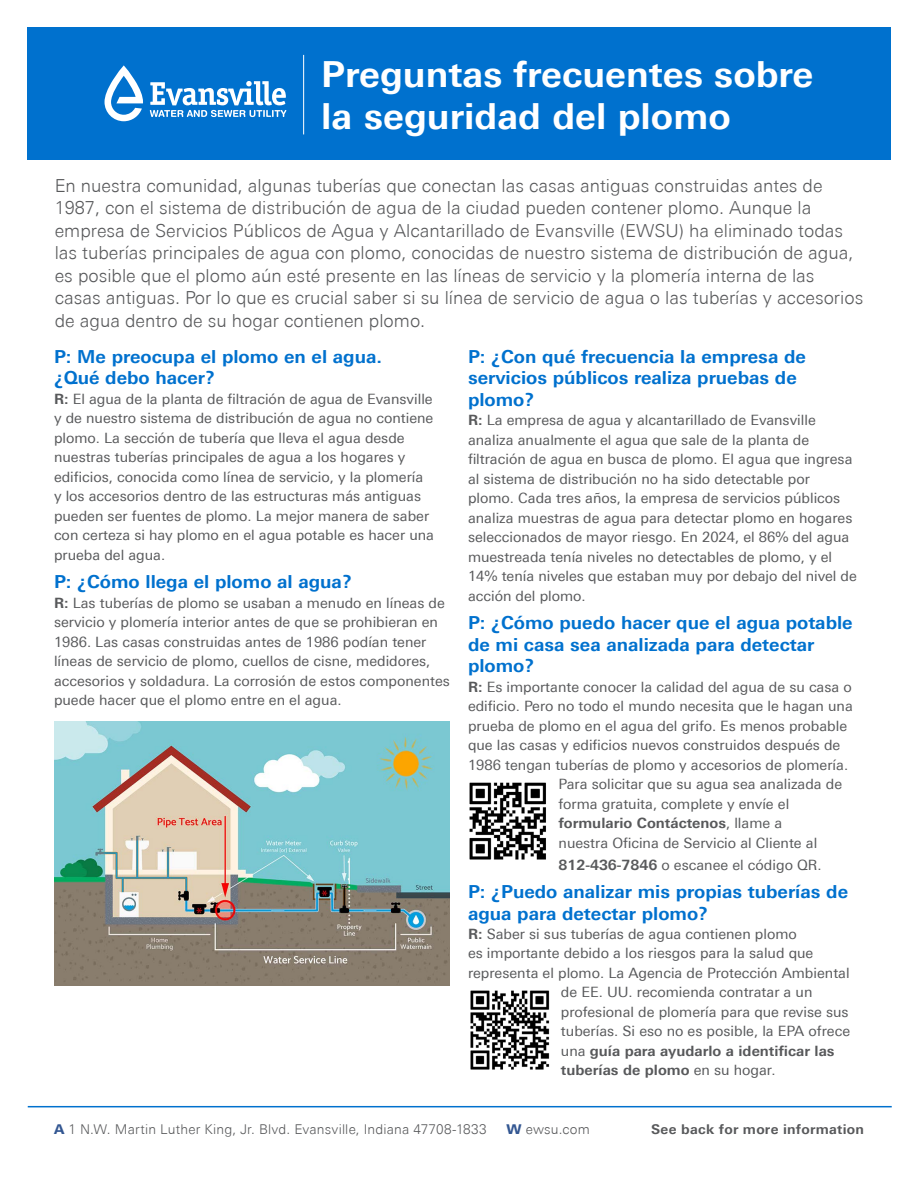
<style>
.page{position:relative;width:918px;height:1188px;background:#fff}
.page>*{position:absolute;margin:0;border:0;box-sizing:border-box;transform-origin:0 0}
.t1{font:700 36px/42px "Univers Next Pro";color:#fff}
.t2{font:300 18px/22.5px "Univers Next Pro";color:#58595b}
.t3{font:700 18px/21.6px "Univers Next Pro";color:#0071ce}
.t4{font:14.25px/19.5px "Univers Next Pro";color:#58595b}
.t5{font:700 14.25px "Univers Next Pro";color:#58595b}
.t6{font:300 13.5px "Univers Next Pro";letter-spacing:.01em;color:#58595b}
.t7{font:700 13.5px "Univers Next Pro";letter-spacing:.02em;color:#58595b}
.s1{font-weight:700}
.s2{font-weight:400}
.s3{font-weight:800;color:#335792}
</style>
<div class="page">
<div style="left:27px;top:27px;width:864px;height:133px;background:#0071ce"></div>
<hr style="left:28px;top:1106px;width:864px;height:1px;background:#0071ce">
<img style="left:54px;top:722px;width:396px;height:264px">
<hr style="left:303px;top:55px;width:1px;height:79px;background:#fff">
<svg style="left:105px;top:65px;width:38px;height:56px"></svg>
<svg style="left:150px;top:81px;width:136px;height:36px"></svg>
<img style="left:469px;top:782px;width:77px;height:78px">
<img style="left:470px;top:990px;width:80px;height:80px">
<h1 class="t1" style="left:321px;top:53px;width:494px">Preguntas frecuentes sobre la seguridad del plomo</h1>
<p class="t2" style="left:55px;top:174px;width:810px">En nuestra comunidad, algunas tuberías que conectan las casas antiguas construidas antes de 1987, con el sistema de distribución de agua de la ciudad pueden contener plomo. Aunque la empresa de Servicios Públicos de Agua y Alcantarillado de Evansville (EWSU) ha eliminado todas las tuberías principales de agua con plomo, conocidas de nuestro sistema de distribución de agua, es posible que el plomo aún esté presente en las líneas de servicio y la plomería interna de las casas antiguas. Por lo que es crucial saber si su línea de servicio de agua o las tuberías y accesorios de agua dentro de su hogar contienen plomo.</p>
<p class="t3" style="left:54px;top:345px;width:330px">P: Me preocupa el plomo en el agua. ¿Qué debo hacer?</p>
<p class="t4" style="left:54px;top:389px;width:382px"><span class="s1">R:</span> El agua de la planta de filtración de agua de Evansville y de nuestro sistema de distribución de agua no contiene plomo. La sección de tubería que lleva el agua desde nuestras tuberías principales de agua a los hogares y edificios, conocida como línea de servicio, y la plomería y los accesorios dentro de las estructuras más antiguas pueden ser fuentes de plomo. La mejor manera de saber con certeza si hay plomo en el agua potable es hacer una prueba del agua.</p>
<p class="t3" style="left:54px;top:571px;width:299px">P: ¿Cómo llega el plomo al agua?</p>
<p class="t4" style="left:54px;top:593px;width:398px"><span class="s1">R:</span> Las tuberías de plomo se usaban a menudo en líneas de servicio y plomería interior antes de que se prohibieran en 1986. Las casas construidas antes de 1986 podían tener líneas de servicio de plomo, cuellos de cisne, medidores, accesorios y soldadura. La corrosión de estos componentes puede hacer que el plomo entre en el agua.</p>
<p class="t3" style="left:468px;top:345px;width:339px">P: ¿Con qué frecuencia la empresa de servicios públicos realiza pruebas de plomo?</p>
<p class="t4" style="left:468px;top:411px;width:390px"><span class="s1">R:</span> La empresa de agua y alcantarillado de Evansville analiza anualmente el agua que sale de la planta de filtración de agua en busca de plomo. El agua que ingresa al sistema de distribución no ha sido detectable por plomo. Cada tres años, la empresa de servicios públicos analiza muestras de agua para detectar plomo en hogares seleccionados de mayor riesgo. En 2024, el 86% del agua muestreada tenía niveles no detectables de plomo, y el 14% tenía niveles que estaban muy por debajo del nivel de acción del plomo.</p>
<p class="t3" style="left:468px;top:612px;width:386px">P: ¿Cómo puedo hacer que el agua potable de mi casa sea analizada para detectar plomo?</p>
<p class="t4" style="left:468px;top:677px;width:385px"><span class="s1">R:</span> Es importante conocer la calidad del agua de su casa o</p>
<p class="t4" style="left:468px;top:697px;width:386px">edificio. Pero no todo el mundo necesita que le hagan una</p>
<p class="t4" style="left:468px;top:716px;width:381px">prueba de plomo en el agua del grifo. Es menos probable</p>
<p class="t4" style="left:468px;top:736px;width:374px">que las casas y edificios nuevos construidos después de</p>
<p class="t4" style="left:468px;top:755px;width:382px">1986 tengan tuberías de plomo y accesorios de plomería.</p>
<p class="t4" style="left:559px;top:775px;width:285px">Para solicitar que su agua sea analizada de</p>
<p class="t4" style="left:559px;top:794px;width:232px">forma gratuita, complete y envíe el</p>
<p class="t5" style="left:559px;top:815px;width:225px">formulario Contáctenos<span class="s2">, llame a</span></p>
<p class="t4" style="left:559px;top:833px;width:260px">nuestra Oficina de Servicio al Cliente al</p>
<p class="t4" style="left:559px;top:855px;width:265px"><span class="s1">812-436-7846</span> o escanee el código QR.</p>
<p class="t3" style="left:468px;top:881px;width:382px">P: ¿Puedo analizar mis propias tuberías de agua para detectar plomo?</p>
<p class="t4" style="left:468px;top:924px;width:330px"><span class="s1">R:</span> Saber si sus tuberías de agua contienen plomo</p>
<p class="t4" style="left:468px;top:944px;width:347px">es importante debido a los riesgos para la salud que</p>
<p class="t4" style="left:468px;top:963px;width:383px">representa el plomo. La Agencia de Protección Ambiental</p>
<p class="t4" style="left:561px;top:983px;width:253px">de EE. UU. recomienda contratar a un</p>
<p class="t4" style="left:561px;top:1002px;width:289px">profesional de plomería para que revise sus</p>
<p class="t4" style="left:561px;top:1022px;width:291px">tuberías. Si eso no es posible, la EPA ofrece</p>
<p class="t5" style="left:561px;top:1042px;width:275px"><span class="s2">una</span> guía para ayudarlo a identificar las</p>
<p class="t5" style="left:561px;top:1062px;width:216px">tuberías de plomo <span class="s2">en su hogar.</span></p>
<p class="t6" style="left:54px;top:1121px;width:434px"><span class="s3">A</span> 1 N.W. Martin Luther King, Jr. Blvd. Evansville, Indiana 47708-1833</p>
<p class="t6" style="left:507px;top:1121px;width:85px"><span class="s3">W</span> ewsu.com</p>
<p class="t7" style="left:651px;top:1121px;width:214px">See back for more information</p>
</div>
